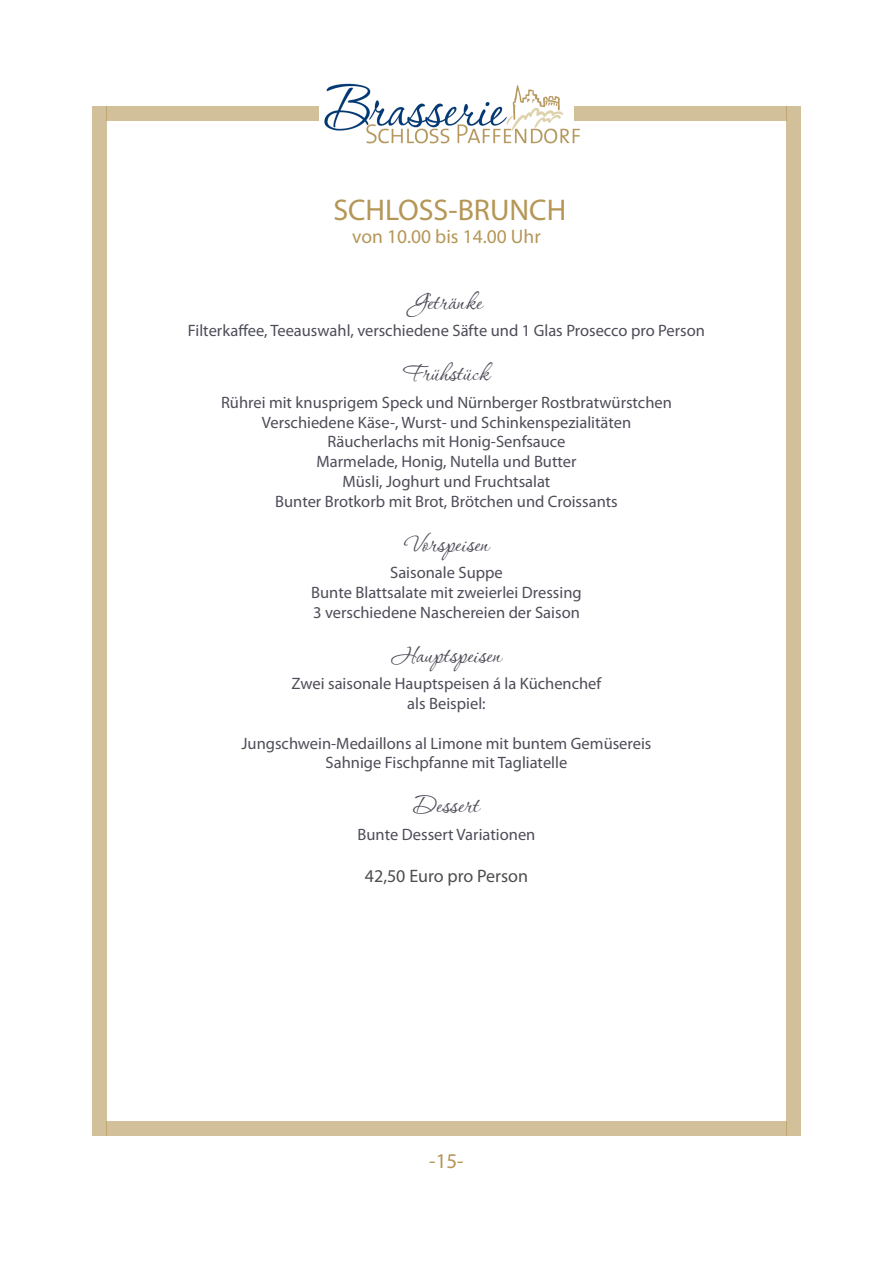
<style>
.page{position:relative;width:893px;height:1263px;background:#fff}
.page>*{position:absolute;margin:0;border:0;box-sizing:border-box;transform-origin:0 0}
.t1{font:30px "P22 Corinthia";color:#4d4d59}
.t2{font:30px "Myriad Pro";color:#b59657}
.t3{font:21px "Myriad Pro";color:#b59657}
.t4{font:19.5px "Myriad Pro";color:#b59657}
.t5{font:18px "Myriad Pro";color:#4d4d4d}
.t6{font:16.5px/19.8px "Myriad Pro";color:#4d4d59;text-align:center}
</style>
<div class="page">
<img style="left:324px;top:83px;width:261px;height:61px">
<div style="left:106px;top:1121px;width:681px;height:14px;background:#d2c09a"></div>
<div style="left:92px;top:106px;width:14px;height:1029px;background:#d2c09a"></div>
<div style="left:787px;top:106px;width:14px;height:1029px;background:#d2c09a"></div>
<div style="left:574px;top:106px;width:213px;height:14px;background:#d2c09a"></div>
<div style="left:106px;top:106px;width:213px;height:14px;background:#d2c09a"></div>
<h1 class="t2" style="left:333px;top:197px;width:234px">SCHLOSS-BRUNCH</h1>
<p class="t4" style="left:352px;top:228px;width:190px">von 10.00 bis 14.00 Uhr</p>
<h1 class="t1" style="left:411px;top:287px;width:73px">Getränke</h1>
<p class="t6" style="left:188px;top:322px;width:519px">Filterkaffee, Teeauswahl, verschiedene Säfte und 1 Glas Prosecco pro Person</p>
<h1 class="t1" style="left:404px;top:358px;width:87px">Frühstück</h1>
<p class="t6" style="left:221px;top:394px;width:452px">Rührei mit knusprigem Speck und Nürnberger Rostbratwürstchen Verschiedene Käse-, Wurst- und Schinkenspezialitäten Räucherlachs mit Honig-Senfsauce<br>Marmelade, Honig, Nutella und Butter<br>Müsli, Joghurt und Fruchtsalat<br>Bunter Brotkorb mit Brot, Brötchen und Croissants</p>
<h1 class="t1" style="left:404px;top:528px;width:86px">Vorspeisen</h1>
<p class="t6" style="left:311px;top:564px;width:272px">Saisonale Suppe<br>Bunte Blattsalate mit zweierlei Dressing<br>3 verschiedene Naschereien der Saison</p>
<h1 class="t1" style="left:392px;top:639px;width:111px">Hauptspeisen</h1>
<p class="t6" style="left:292px;top:675px;width:311px">Zwei saisonale Hauptspeisen á la Küchenchef als Beispiel:</p>
<p class="t6" style="left:242px;top:734px;width:411px">Jungschwein-Medaillons al Limone mit buntem Gemüsereis<br>Sahnige Fischpfanne mit Tagliatelle</p>
<h1 class="t1" style="left:414px;top:790px;width:67px">Dessert</h1>
<p class="t6" style="left:358px;top:826px;width:179px">Bunte Dessert Variationen</p>
<p class="t5" style="left:365px;top:868px;width:165px">42,50 Euro pro Person</p>
<p class="t3" style="left:429px;top:1152px;width:36px">-15-</p>
</div>
